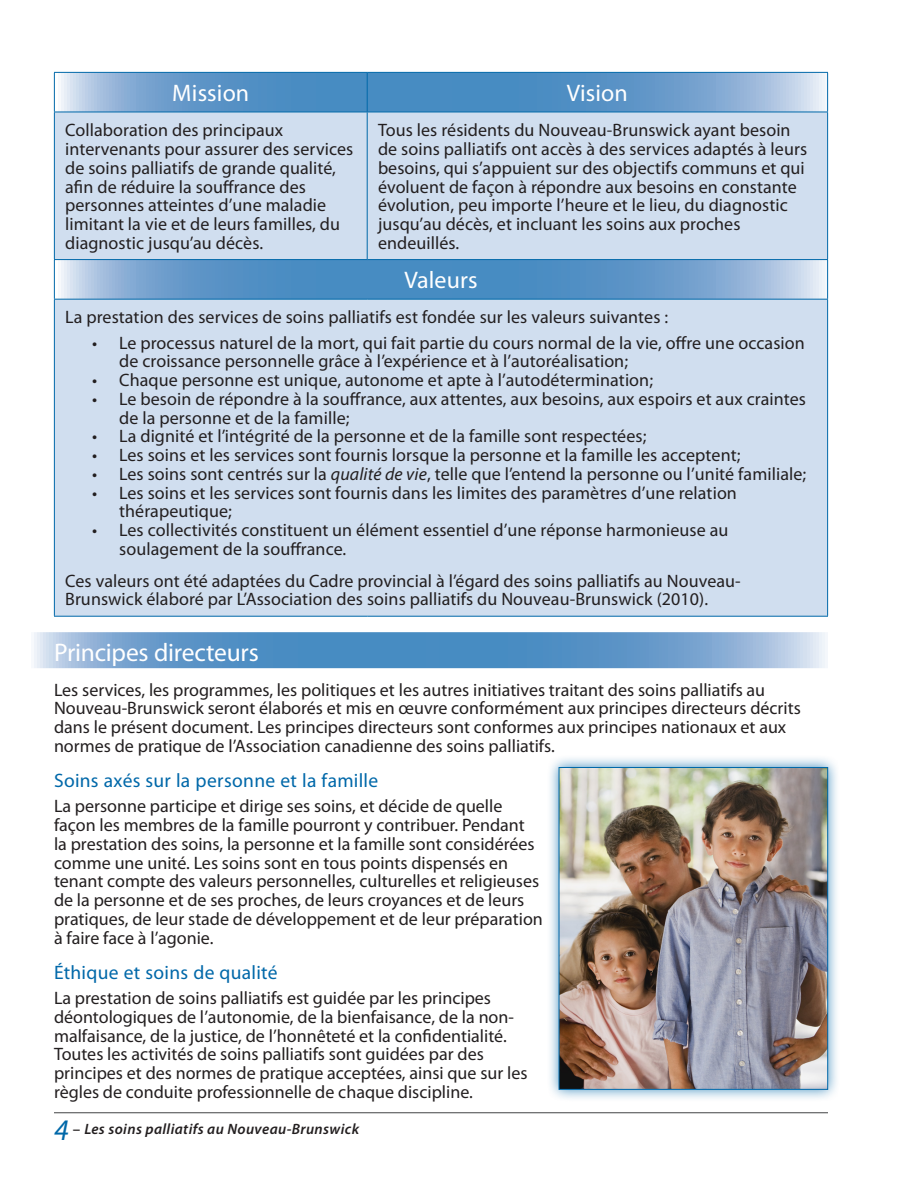
<style>
.page{position:relative;width:918px;height:1188px;background:#fff}
.page>*{position:absolute;margin:0;border:0;box-sizing:border-box;transform-origin:0 0}
.Heading_1{font:25.5px "Myriad Pro";letter-spacing:-.01em;color:#fff}
.table_head{font:24px "Myriad Pro";letter-spacing:.005em;color:#fff}
.Heading_2{font:19.5px "Myriad Pro";letter-spacing:.015em;color:#0068a9}
.text_1_column{font:18px/18.8px "Myriad Pro";color:#231f20}
.table_text{font:18px/18.8px "Myriad Pro";letter-spacing:.005em;color:#231f20}
.t1{font:italic 600 15px "Myriad Pro";letter-spacing:.025em;color:#231f20}
.s1{font-style:italic}
.s2{font-weight:400;font-size:30px;color:#0068a9}
.s3{font-style:normal}
</style>
<div class="page">
<hr style="left:54px;top:1112px;width:774px;height:1px;background:#57585a">
<svg style="left:34px;top:632px;width:794px;height:36px;background:#6c9fcc"></svg>
<svg style="left:55px;top:73px;width:772px;height:39px;background:#6a9ecc"></svg>
<svg style="left:55px;top:113px;width:772px;height:503px;background:#c8d9ec"></svg>
<hr style="left:54px;top:72px;width:313px;height:1px;background:#0068a9">
<hr style="left:54px;top:73px;width:1px;height:39px;background:#0068a9">
<hr style="left:367px;top:72px;width:461px;height:1px;background:#0068a9">
<hr style="left:367px;top:73px;width:1px;height:39px;background:#0068a9">
<hr style="left:827px;top:73px;width:1px;height:39px;background:#0068a9">
<hr style="left:54px;top:112px;width:313px;height:1px;background:#0068a9">
<hr style="left:54px;top:112px;width:1px;height:147px;background:#0068a9">
<hr style="left:367px;top:112px;width:461px;height:1px;background:#0068a9">
<hr style="left:367px;top:112px;width:1px;height:147px;background:#0068a9">
<hr style="left:827px;top:112px;width:1px;height:147px;background:#0068a9">
<hr style="left:54px;top:259px;width:313px;height:1px;background:#0068a9">
<hr style="left:54px;top:260px;width:1px;height:39px;background:#0068a9">
<hr style="left:367px;top:259px;width:461px;height:1px;background:#0068a9">
<hr style="left:827px;top:260px;width:1px;height:39px;background:#0068a9">
<hr style="left:54px;top:299px;width:313px;height:1px;background:#0068a9">
<hr style="left:54px;top:300px;width:1px;height:316px;background:#0068a9">
<hr style="left:367px;top:299px;width:461px;height:1px;background:#0068a9">
<hr style="left:827px;top:300px;width:1px;height:316px;background:#0068a9">
<hr style="left:54px;top:616px;width:313px;height:1px;background:#0068a9">
<hr style="left:367px;top:616px;width:461px;height:1px;background:#0068a9">
<div style="left:546px;top:755px;width:295px;height:348px;background:#0068a9;opacity:.75"></div>
<img style="left:561px;top:769px;width:265px;height:319px">
<div style="left:559px;top:767px;width:269px;height:323px;border:1px solid #0068a9"></div>
<p class="table_head" style="left:172px;top:80px;width:79px">Mission</p>
<p class="table_head" style="left:567px;top:80px;width:62px">Vision</p>
<p class="table_text" style="left:65px;top:121px;width:290px">Collaboration des principaux intervenants pour assurer des services de soins palliatifs de grande qualité, afin de réduire la souffrance des personnes atteintes d’une maladie limitant la vie et de leurs familles, du diagnostic jusqu’au décès.</p>
<p class="table_text" style="left:378px;top:121px;width:431px">Tous les résidents du Nouveau-Brunswick ayant besoin de soins palliatifs ont accès à des services adaptés à leurs besoins, qui s’appuient sur des objectifs communs et qui évoluent de façon à répondre aux besoins en constante évolution, peu importe l’heure et le lieu, du diagnostic jusqu’au décès, et incluant les soins aux proches endeuillés.</p>
<p class="table_head" style="left:404px;top:267px;width:75px">Valeurs</p>
<p class="table_text" style="left:65px;top:308px;width:605px">La prestation des services de soins palliatifs est fondée sur les valeurs suivantes :</p>
<p class="text_1_column" style="left:119px;top:334px;width:687px;text-indent:-27px">• Le processus naturel de la mort, qui fait partie du cours normal de la vie, offre une occasion de croissance personnelle grâce à l’expérience et à l’autoréalisation;</p>
<p class="text_1_column" style="left:92px;top:371px;width:562px">• Chaque personne est unique, autonome et apte à l’autodétermination;</p>
<p class="text_1_column" style="left:119px;top:390px;width:688px;text-indent:-27px">• Le besoin de répondre à la souffrance, aux attentes, aux besoins, aux espoirs et aux craintes de la personne et de la famille;</p>
<p class="text_1_column" style="left:92px;top:427px;width:556px">• La dignité et l’intégrité de la personne et de la famille sont respectées;</p>
<p class="text_1_column" style="left:92px;top:446px;width:650px">• Les soins et les services sont fournis lorsque la personne et la famille les acceptent;</p>
<p class="text_1_column" style="left:92px;top:465px;width:716px">• Les soins sont centrés sur la <span class="s1">qualité de vie</span>, telle que l’entend la personne ou l’unité familiale;</p>
<p class="text_1_column" style="left:119px;top:484px;width:619px;text-indent:-27px">• Les soins et les services sont fournis dans les limites des paramètres d’une relation thérapeutique;</p>
<p class="text_1_column" style="left:119px;top:521px;width:611px;text-indent:-27px">• Les collectivités constituent un élément essentiel d’une réponse harmonieuse au soulagement de la souffrance.</p>
<p class="table_text" style="left:65px;top:572px;width:677px">Ces valeurs ont été adaptées du Cadre provincial à l’égard des soins palliatifs au Nouveau-<br>Brunswick élaboré par L’Association des soins palliatifs du Nouveau-Brunswick (2010).</p>
<h1 class="Heading_1" style="left:54px;top:638px;width:206px">Principes directeurs</h1>
<p class="text_1_column" style="left:54px;top:681px;width:748px">Les services, les programmes, les politiques et les autres initiatives traitant des soins palliatifs au Nouveau-Brunswick seront élaborés et mis en œuvre conformément aux principes directeurs décrits dans le présent document. Les principes directeurs sont conformes aux principes nationaux et aux normes de pratique de l’Association canadienne des soins palliatifs.</p>
<h2 class="Heading_2" style="left:54px;top:770px;width:326px">Soins axés sur la personne et la famille</h2>
<p class="text_1_column" style="left:54px;top:797px;width:490px">La personne participe et dirige ses soins, et décide de quelle façon les membres de la famille pourront y contribuer. Pendant<br>la prestation des soins, la personne et la famille sont considérées comme une unité. Les soins sont en tous points dispensés en tenant compte des valeurs personnelles, culturelles et religieuses de la personne et de ses proches, de leurs croyances et de leurs pratiques, de leur stade de développement et de leur préparation à faire face à l’agonie.</p>
<h2 class="Heading_2" style="left:54px;top:962px;width:225px">Éthique et soins de qualité</h2>
<p class="text_1_column" style="left:54px;top:989px;width:475px">La prestation de soins palliatifs est guidée par les principes déontologiques de l’autonomie, de la bienfaisance, de la non&shy;malfaisance, de la justice, de l’honnêteté et la confidentialité.<br>Toutes les activités de soins palliatifs sont guidées par des principes et des normes de pratique acceptées, ainsi que sur les règles de conduite professionnelle de chaque discipline.</p>
<p class="t1" style="left:54px;top:1121px;width:307px"><span class="s2">4</span> <span class="s3">–</span> Les soins palliatifs au Nouveau-Brunswick</p>
</div>
